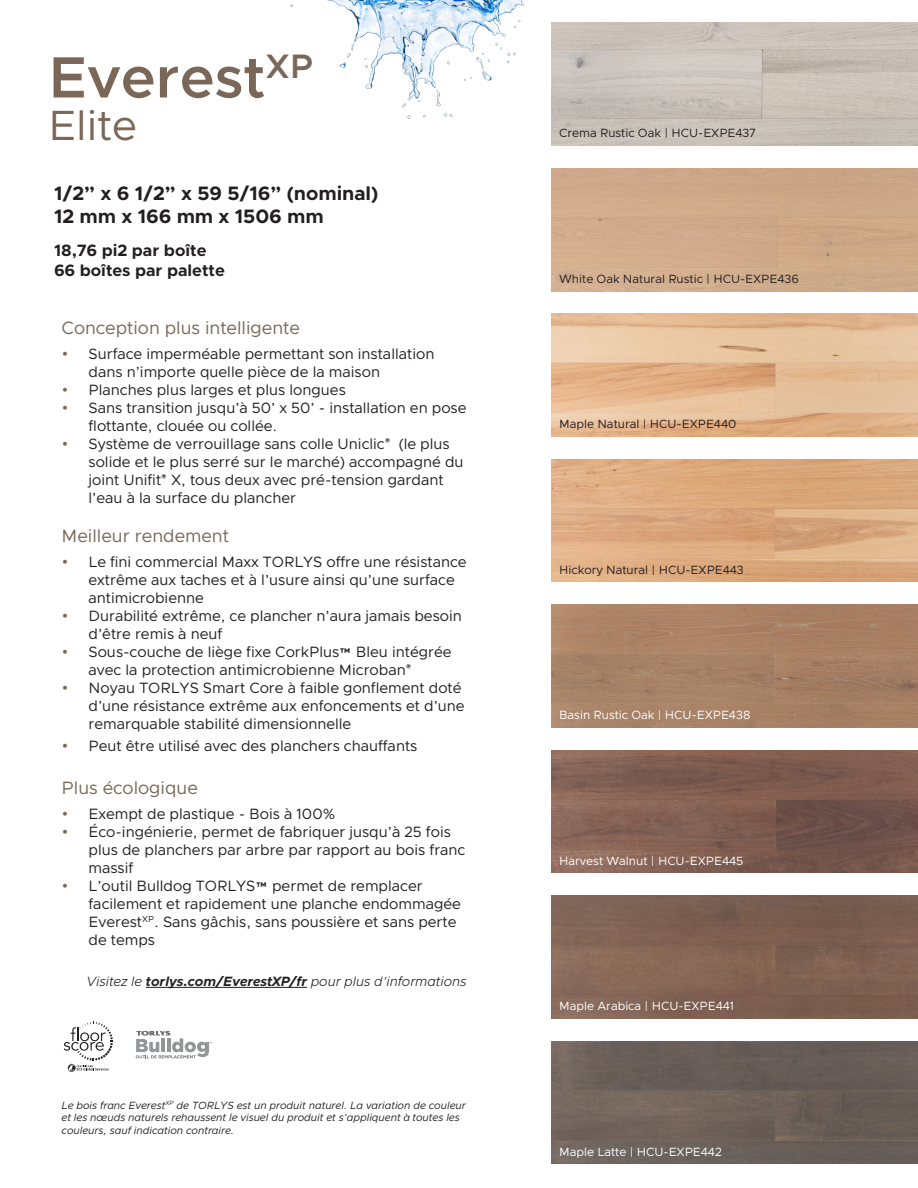
<style>
.page{position:relative;width:918px;height:1188px;background:#fff}
.page>*{position:absolute;margin:0;border:0;box-sizing:border-box;transform-origin:0 0}
.t1{font:600 58.5px "Clarity City";color:#7b6757}
.t2{font:42.45px "Clarity City";color:#7a6756}
.t3{font:700 19.5px "Clarity City";color:#231f20}
.t4{font:18px "Clarity City";color:#7a6756}
.t5{font:700 16.5px "Clarity City";color:#231f20}
.t6{font:15px/18px "Clarity City";color:#231f20}
.t7{font:italic 300 13.5px "Clarity City";color:#231f20}
.t8{font:12px "Clarity City";color:#231f20}
.t9{font:12px "Clarity City";color:#fff}
.t10{font:italic 10.5px/12.6px "Clarity City";color:#231f20}
.s1{font-family:"Gotham HTF";color:#7a6756}
.s2{font-weight:700}
</style>
<div class="page">
<hr style="left:146px;top:987px;width:161px;height:1px;background:#231f20">
<img style="left:290px;top:0;width:234px;height:119px">
<svg style="left:136px;top:1031px;width:77px;height:27px"></svg>
<svg style="left:64px;top:1022px;width:49px;height:50px"></svg>
<img style="left:552px;top:169px;width:366px;height:122px">
<img style="left:552px;top:605px;width:366px;height:122px">
<img style="left:552px;top:314px;width:366px;height:122px">
<img style="left:552px;top:896px;width:366px;height:122px">
<img style="left:552px;top:1041px;width:366px;height:123px">
<img style="left:552px;top:459px;width:366px;height:123px">
<img style="left:552px;top:750px;width:366px;height:123px">
<img style="left:552px;top:23px;width:366px;height:122px">
<p class="t1" style="left:48px;top:41px;width:267px">Everest<sup>XP</sup></p>
<p class="t2" style="left:48px;top:99px;width:90px">Elite</p>
<p class="t3" style="left:54px;top:181px;width:326px">1/2” x 6 1/2” x 59 5/16” (nominal)</p>
<p class="t3" style="left:54px;top:204px;width:271px">12 mm x 166 mm x 1506 mm</p>
<p class="t5" style="left:54px;top:240px;width:154px">18,76 pi2 par boîte</p>
<p class="t5" style="left:54px;top:260px;width:172px">66 boîtes par palette</p>
<p class="t4" style="left:62px;top:317px;width:240px">Conception plus intelligente</p>
<p class="t6" style="left:89px;top:345px;width:347px;text-indent:-27px"><span class="s1">•</span> Surface imperméable permettant son installation dans n’importe quelle pièce de la maison</p>
<p class="t6" style="left:62px;top:381px;width:286px"><span class="s1">•</span> Planches plus larges et plus longues</p>
<p class="t6" style="left:89px;top:399px;width:379px;text-indent:-27px"><span class="s1">•</span> Sans transition jusqu’à 50’ x 50’ - installation en pose flottante, clouée ou collée.</p>
<p class="t6" style="left:89px;top:435px;width:376px;text-indent:-27px"><span class="s1">•</span> Système de verrouillage sans colle Uniclic<sup>®</sup> (le plus solide et le plus serré sur le marché) accompagné du joint Unifit<sup>®</sup> X, tous deux avec pré-tension gardant l’eau à la surface du plancher</p>
<p class="t4" style="left:62px;top:525px;width:169px">Meilleur rendement</p>
<p class="t6" style="left:89px;top:553px;width:380px;text-indent:-27px"><span class="s1">•</span> Le fini commercial Maxx TORLYS offre une résistance extrême aux taches et à l’usure ainsi qu’une surface antimicrobienne</p>
<p class="t6" style="left:89px;top:607px;width:375px;text-indent:-27px"><span class="s1">•</span> Durabilité extrême, ce plancher n’aura jamais besoin d’être remis à neuf</p>
<p class="t6" style="left:89px;top:643px;width:365px;text-indent:-27px"><span class="s1">•</span> Sous-couche de liège fixe CorkPlus™ Bleu intégrée avec la protection antimicrobienne Microban<sup>®</sup></p>
<p class="t6" style="left:89px;top:679px;width:378px;text-indent:-27px"><span class="s1">•</span> Noyau TORLYS Smart Core à faible gonflement doté d’une résistance extrême aux enfoncements et d’une remarquable stabilité dimensionnelle</p>
<p class="t6" style="left:62px;top:737px;width:357px"><span class="s1">•</span> Peut être utilisé avec des planchers chauffants</p>
<p class="t4" style="left:62px;top:777px;width:138px">Plus écologique</p>
<p class="t6" style="left:62px;top:804px;width:275px"><span class="s1">•</span> Exempt de plastique - Bois à 100%</p>
<p class="t6" style="left:89px;top:822px;width:378px;text-indent:-27px"><span class="s1">•</span> Éco-ingénierie, permet de fabriquer jusqu’à 25 fois plus de planchers par arbre par rapport au bois franc massif</p>
<p class="t6" style="left:89px;top:876px;width:374px;text-indent:-27px"><span class="s1">•</span> L’outil Bulldog TORLYS™ permet de remplacer facilement et rapidement une planche endommagée Everest<sup>XP</sup>. Sans gâchis, sans poussière et sans perte de temps</p>
<p class="t7" style="left:86px;top:973px;width:382px">Visitez le <span class="s2">torlys.com/EverestXP/fr</span> pour plus d’informations</p>
<p class="t10" style="left:62px;top:1099px;width:406px">Le bois franc Everest<sup>XP</sup> de TORLYS est un produit naturel. La variation de couleur et les nœuds naturels rehaussent le visuel du produit et s’appliquent à toutes les couleurs, sauf indication contraire.</p>
<p class="t8" style="left:559px;top:126px;width:198px">Crema Rustic Oak | HCU-EXPE437</p>
<p class="t8" style="left:559px;top:271px;width:241px">White Oak Natural Rustic | HCU-EXPE436</p>
<p class="t8" style="left:559px;top:417px;width:179px">Maple Natural | HCU-EXPE440</p>
<p class="t8" style="left:559px;top:562px;width:186px">Hickory Natural | HCU-EXPE443</p>
<p class="t9" style="left:559px;top:708px;width:193px">Basin Rustic Oak | HCU-EXPE438</p>
<p class="t9" style="left:559px;top:853px;width:186px">Harvest Walnut | HCU-EXPE445</p>
<p class="t9" style="left:559px;top:998px;width:176px">Maple Arabica | HCU-EXPE441</p>
<p class="t9" style="left:559px;top:1144px;width:164px">Maple Latte | HCU-EXPE442</p>
</div>
